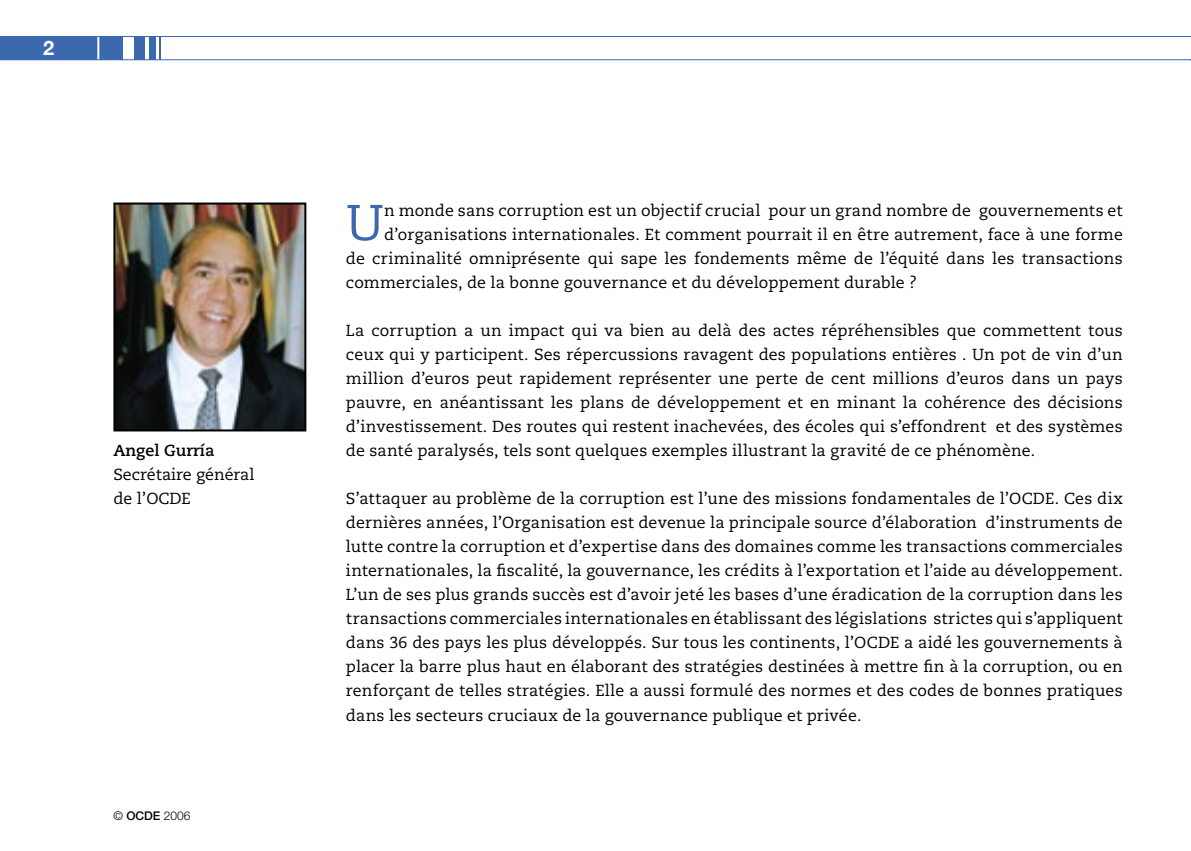
<style>
.page{position:relative;width:1191px;height:851px;background:#fff}
.page>*{position:absolute;margin:0;border:0;box-sizing:border-box;transform-origin:0 0}
._00_body{font:50.2px "Caecilia";color:#3c68ae}
.t1{font:700 20px "Helvetica Neue";color:#fff}
._00_body-2{font:16px/24px "Caecilia";letter-spacing:.01em;color:#000;text-align:justify}
.Texte_courant{font:16px/24px "Caecilia";color:#000}
.t2{font:300 12px "Helvetica Neue";color:#000}
.s1{font-weight:700}
.s2{font-weight:500}
</style>
<div class="page">
<div style="left:0;top:36px;width:123px;height:24px;background:#3c68ae"></div>
<hr style="left:97px;top:32px;width:2px;height:31px;background:#fff">
<hr style="left:0;top:36px;width:1191px;height:1px;background:#3c68ae">
<hr style="left:0;top:59px;width:1191px;height:1px;background:#3c68ae">
<div style="left:134px;top:36px;width:11px;height:24px;background:#3c68ae"></div>
<svg style="left:159px;top:37px;width:1px;height:22px"></svg>
<div style="left:149px;top:36px;width:7px;height:24px;background:#3c68ae"></div>
<img style="left:116px;top:205px;width:187px;height:223px">
<div style="left:113px;top:202px;width:193px;height:229px;border:2px solid #000"></div>
<p class="t1" style="left:43px;top:35px;width:13px">2</p>
<p class="Texte_courant" style="left:113px;top:439px;width:142px"><span class="s1">Angel Gurría<br></span>Secrétaire général de l’OCDE</p>
<p class="t2" style="left:113px;top:807px;width:78px">© <span class="s2">OCDE</span> 2006</p>
<p class="_00_body" style="left:346px;top:194px;width:40px">U</p>
<p class="_00_body-2" style="left:384px;top:199px;width:740px">n monde sans corruption est un objectif crucial pour un grand nombre de gouvernements et</p>
<p class="_00_body-2" style="left:384px;top:223px;width:740px">d’organisations internationales. Et comment pourrait il en être autrement, face à une forme</p>
<p class="_00_body-2" style="left:346px;top:247px;width:778px">de criminalité omniprésente qui sape les fondements même de l’équité dans les transactions</p>
<p class="_00_body-2" style="left:346px;top:271px;width:573px">commerciales, de la bonne gouvernance et du développement durable ?</p>
<p class="_00_body-2" style="left:346px;top:319px;width:778px">La corruption a un impact qui va bien au delà des actes répréhensibles que commettent tous ceux qui y participent. Ses répercussions ravagent des populations entières . Un pot de vin d’un million d’euros peut rapidement représenter une perte de cent millions d’euros dans un pays pauvre, en anéantissant les plans de développement et en minant la cohérence des décisions d’investissement. Des routes qui restent inachevées, des écoles qui s’effondrent et des systèmes de santé paralysés, tels sont quelques exemples illustrant la gravité de ce phénomène.</p>
<p class="_00_body-2" style="left:346px;top:487px;width:778px">S’attaquer au problème de la corruption est l’une des missions fondamentales de l’OCDE. Ces dix dernières années, l’Organisation est devenue la principale source d’élaboration d’instruments de lutte contre la corruption et d’expertise dans des domaines comme les transactions commerciales internationales, la fiscalité, la gouvernance, les crédits à l’exportation et l’aide au développement.<br>L’un de ses plus grands succès est d’avoir jeté les bases d’une éradication de la corruption dans les transactions commerciales internationales en établissant des législations strictes qui s’appliquent dans 36 des pays les plus développés. Sur tous les continents, l’OCDE a aidé les gouvernements à placer la barre plus haut en élaborant des stratégies destinées à mettre fin à la corruption, ou en renforçant de telles stratégies. Elle a aussi formulé des normes et des codes de bonnes pratiques dans les secteurs cruciaux de la gouvernance publique et privée.</p>
</div>
